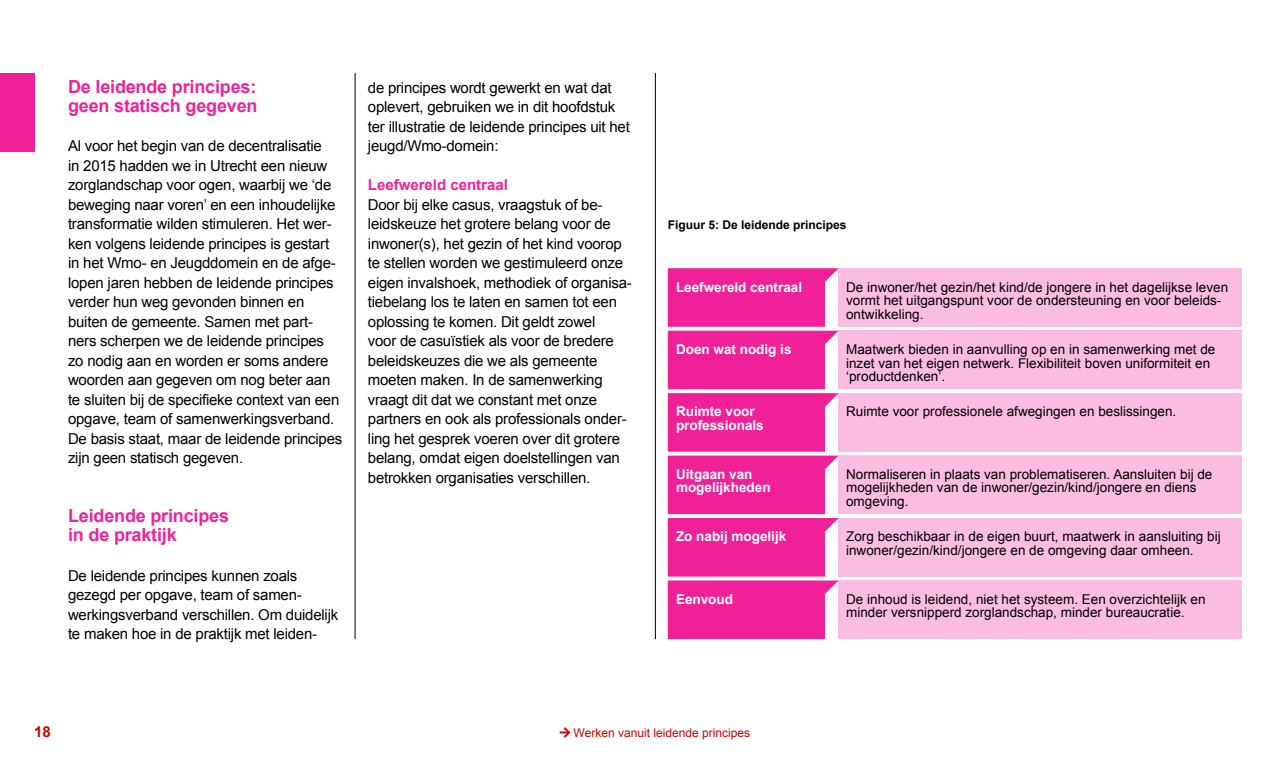
<style>
.page{position:relative;width:1276px;height:766px;background:#fff}
.page>*{position:absolute;margin:0;border:0;box-sizing:border-box;transform-origin:0 0}
.t1{font:700 18px/19.5px "Arial";letter-spacing:-.01em;color:#f02198}
.t2{font:15px/19.5px "Arial";letter-spacing:-.015em;color:#000}
.t3{font:700 15px "Arial";color:#f02198}
.t4{font:700 15px "Arial";color:#c00}
.t5{font:13.5px/13.5px "Arial";color:#000}
.t6{font:700 13.5px/13.5px "Arial";color:#fff}
.t7{font:12px "Arial";color:#c00}
.t8{font:700 12px "Arial";color:#000}
</style>
<div class="page">
<div style="left:0;top:73px;width:34px;height:78px;background:#f02198"></div>
<hr style="left:355px;top:73px;width:1px;height:566px;background:#000">
<hr style="left:655px;top:73px;width:1px;height:566px;background:#000">
<div style="left:838px;top:268px;width:404px;height:59px;background:#fabce0"></div>
<div style="left:838px;top:330px;width:404px;height:59px;background:#fabce0"></div>
<div style="left:838px;top:393px;width:404px;height:58px;background:#fabce0"></div>
<div style="left:838px;top:455px;width:404px;height:59px;background:#fabce0"></div>
<div style="left:838px;top:518px;width:404px;height:58px;background:#fabce0"></div>
<div style="left:838px;top:580px;width:404px;height:59px;background:#fabce0"></div>
<svg style="left:668px;top:268px;width:170px;height:371px;background:#f137a2"></svg>
<h2 class="t1" style="left:68px;top:77px;width:191px">De leidende principes: geen statisch gegeven</h2>
<p class="t2" style="left:68px;top:136px;width:276px">Al voor het begin van de decentralisatie<br>in 2015 hadden we in Utrecht een nieuw zorglandschap voor ogen, waarbij we ‘de beweging naar voren’ en een inhoudelijke transformatie wilden stimuleren. Het wer&shy;ken volgens leidende principes is gestart in het Wmo- en Jeugddomein en de afge&shy;lopen jaren hebben de leidende principes verder hun weg gevonden binnen en buiten de gemeente. Samen met part&shy;ners scherpen we de leidende principes zo nodig aan en worden er soms andere woorden aan gegeven om nog beter aan te sluiten bij de specifieke context van een opgave, team of samenwerkingsverband.<br>De basis staat, maar de leidende principes zijn geen statisch gegeven.</p>
<h2 class="t1" style="left:68px;top:506px;width:162px">Leidende principes in de praktijk</h2>
<p class="t2" style="left:68px;top:565px;width:272px">De leidende principes kunnen zoals gezegd per opgave, team of samen&shy;werkingsverband verschillen. Om duidelijk te maken hoe in de praktijk met leiden-</p>
<p class="t2" style="left:368px;top:78px;width:263px">de principes wordt gewerkt en wat dat oplevert, gebruiken we in dit hoofdstuk ter illustratie de leidende principes uit het jeugd/Wmo-domein:</p>
<h3 class="t3" style="left:368px;top:175px;width:142px">Leefwereld centraal</h3>
<p class="t2" style="left:368px;top:195px;width:265px">Door bij elke casus, vraagstuk of be&shy;leidskeuze het grotere belang voor de inwoner(s), het gezin of het kind voorop te stellen worden we gestimuleerd onze eigen invalshoek, methodiek of organisa&shy;tiebelang los te laten en samen tot een oplossing te komen. Dit geldt zowel<br>voor de casuïstiek als voor de bredere beleidskeuzes die we als gemeente moeten maken. In de samenwerking vraagt dit dat we constant met onze partners en ook als professionals onder&shy;ling het gesprek voeren over dit grotere belang, omdat eigen doelstellingen van betrokken organisaties verschillen.</p>
<p class="t8" style="left:668px;top:217px;width:180px">Figuur 5: De leidende principes</p>
<p class="t6" style="left:676px;top:280px;width:128px">Leefwereld centraal</p>
<p class="t5" style="left:846px;top:280px;width:383px">De inwoner/het gezin/het kind/de jongere in het dagelijkse leven vormt het uitgangspunt voor de ondersteuning en voor beleids&shy;ontwikkeling.</p>
<p class="t6" style="left:676px;top:343px;width:117px">Doen wat nodig is</p>
<p class="t5" style="left:846px;top:342px;width:371px">Maatwerk bieden in aanvulling op en in samenwerking met de inzet van het eigen netwerk. Flexibiliteit boven uniformiteit en ‘productdenken’.</p>
<p class="t6" style="left:676px;top:405px;width:89px">Ruimte voor professionals</p>
<p class="t5" style="left:846px;top:405px;width:332px">Ruimte voor professionele afwegingen en beslissingen.</p>
<p class="t6" style="left:676px;top:468px;width:96px">Uitgaan van mogelijkheden</p>
<p class="t5" style="left:846px;top:467px;width:368px">Normaliseren in plaats van problematiseren. Aansluiten bij de mogelijkheden van de inwoner/gezin/kind/jongere en diens omgeving.</p>
<p class="t6" style="left:676px;top:530px;width:112px">Zo nabij mogelijk</p>
<p class="t5" style="left:846px;top:530px;width:376px">Zorg beschikbaar in de eigen buurt, maatwerk in aansluiting bij inwoner/gezin/kind/jongere en de omgeving daar omheen.</p>
<p class="t6" style="left:676px;top:592px;width:59px">Eenvoud</p>
<p class="t5" style="left:846px;top:592px;width:361px">De inhoud is leidend, niet het systeem. Een overzichtelijk en minder versnipperd zorglandschap, minder bureaucratie.</p>
<p class="t4" style="left:34px;top:721px;width:18px">18</p>
<p class="t7" style="left:560px;top:724px;width:192px">□▼ Werken vanuit leidende principes</p>
</div>
